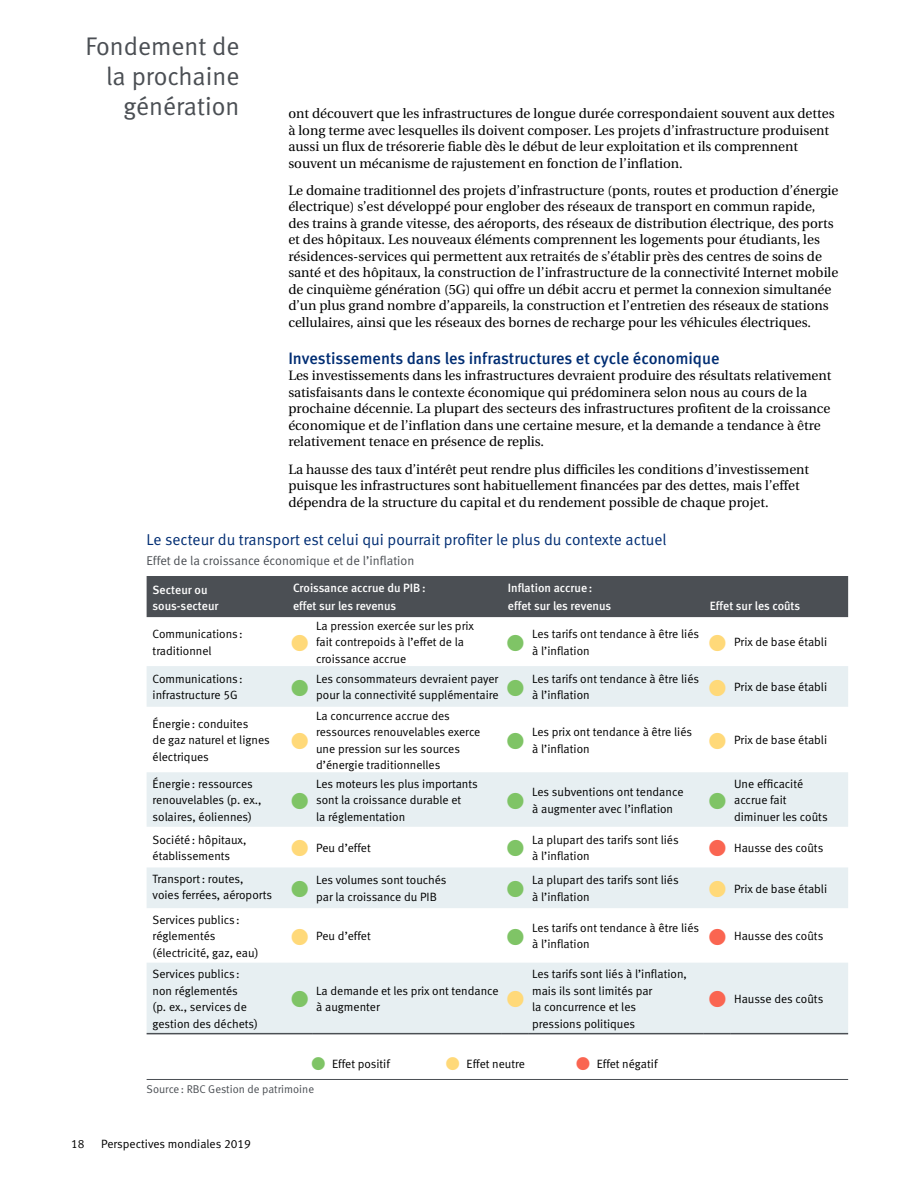
<style>
.page{position:relative;width:918px;height:1188px;background:#fff}
.page>*{position:absolute;margin:0;border:0;box-sizing:border-box;transform-origin:0 0}
.t1{font:45px "Symbol";color:#ffd979}
.t2{font:45px "Symbol";color:#7fc466}
.t3{font:25.5px/30px "Meta Normal LF";color:#4b4f54;text-align:right}
.t4{font:16.5px "Meta Medium LF";color:#002d73}
.t5{font:15.75px "Meta Normal LF";color:#002d73}
.t6{font:13.5px/16.5px "Utopia";color:#000}
.t7{font:12.75px "Meta Normal LF";color:#4b4f54}
.t8{font:12px/16.5px "Meta Normal LF";color:#000}
.t9{font:12px/18px "Meta Medium LF";color:#fff}
.t10{font:11.25px "Meta Normal LF";color:#4b4f54}
.s1{color:#7fc466}
.s2{color:#ffd979}
.s3{color:#fa6551}
</style>
<div class="page">
<hr style="left:147px;top:1079px;width:701px;height:1px;background:#4b4f54">
<div style="left:147px;top:576px;width:701px;height:41px;background:#4b4f54"></div>
<svg style="left:147px;top:666px;width:701px;height:367px;fill:#e7eff2"></svg>
<hr style="left:147px;top:1033px;width:140px;height:1px;background:#4b4f54">
<svg style="left:287px;top:1033px;width:26px;height:1px"></svg>
<hr style="left:313px;top:1033px;width:189px;height:1px;background:#4b4f54">
<svg style="left:502px;top:1033px;width:27px;height:1px"></svg>
<hr style="left:529px;top:1033px;width:175px;height:1px;background:#4b4f54">
<svg style="left:704px;top:1033px;width:27px;height:1px"></svg>
<hr style="left:731px;top:1033px;width:117px;height:1px;background:#4b4f54">
<h2 class="t3" style="left:85px;top:31px;width:155px">Fondement de la prochaine génération</h2>
<p class="t6" style="left:288px;top:106px;width:548px">ont découvert que les infrastructures de longue durée correspondaient souvent aux dettes à long terme avec lesquelles ils doivent composer. Les projets d’infrastructure produisent aussi un flux de trésorerie fiable dès le début de leur exploitation et ils comprennent souvent un mécanisme de rajustement en fonction de l’inflation.</p>
<p class="t6" style="left:288px;top:182px;width:552px">Le domaine traditionnel des projets d’infrastructure (ponts, routes et production d’énergie électrique) s’est développé pour englober des réseaux de transport en commun rapide, des trains à grande vitesse, des aéroports, des réseaux de distribution électrique, des ports et des hôpitaux. Les nouveaux éléments comprennent les logements pour étudiants, les résidences-services qui permettent aux retraités de s’établir près des centres de soins de santé et des hôpitaux, la construction de l’infrastructure de la connectivité Internet mobile de cinquième génération (5G) qui offre un débit accru et permet la connexion simultanée d’un plus grand nombre d’appareils, la construction et l’entretien des réseaux de stations cellulaires, ainsi que les réseaux des bornes de recharge pour les véhicules électriques.</p>
<p class="t4" style="left:288px;top:349px;width:433px">Investissements dans les infrastructures et cycle économique</p>
<p class="t6" style="left:288px;top:368px;width:545px">Les investissements dans les infrastructures devraient produire des résultats relativement satisfaisants dans le contexte économique qui prédominera selon nous au cours de la prochaine décennie. La plupart des secteurs des infrastructures profitent de la croissance économique et de l’inflation dans une certaine mesure, et la demande a tendance à être relativement tenace en présence de replis.</p>
<p class="t6" style="left:288px;top:461px;width:522px">La hausse des taux d’intérêt peut rendre plus difficiles les conditions d’investissement puisque les infrastructures sont habituellement financées par des dettes, mais l’effet dépendra de la structure du capital et du rendement possible de chaque projet.</p>
<p class="t5" style="left:146px;top:530px;width:522px">Le secteur du transport est celui qui pourrait profiter le plus du contexte actuel</p>
<p class="t7" style="left:146px;top:553px;width:270px">Effet de la croissance économique et de l’inflation</p>
<p class="t9" style="left:153px;top:582px;width:68px;line-height:16.5px">Secteur ou sous‑secteur</p>
<p class="t9" style="left:293px;top:579px;width:134px">Croissance accrue du PIB: effet sur les revenus</p>
<p class="t9" style="left:508px;top:579px;width:105px">Inflation accrue: effet sur les revenus</p>
<p class="t9" style="left:710px;top:597px;width:92px">Effet sur les coûts</p>
<p class="t8" style="left:153px;top:626px;width:92px">Communications: traditionnel</p>
<h1 class="t1" style="left:290px;top:610px;width:22px">•</h1>
<p class="t8" style="left:316px;top:617px;width:159px">La pression exercée sur les prix fait contrepoids à l’effet de la croissance accrue</p>
<p class="t8" style="left:532px;top:626px;width:168px;text-indent:-27px"><span class="s1">•</span> Les tarifs ont tendance à être liés à l’inflation</p>
<p class="t8" style="left:707px;top:634px;width:122px"><span class="s2">•</span> Prix de base établi</p>
<p class="t8" style="left:153px;top:670px;width:92px">Communications: infrastructure 5G</p>
<p class="t8" style="left:290px;top:670px;width:211px;text-align:right"><span class="s1">•</span> Les consommateurs devraient payer pour la connectivité supplémentaire</p>
<p class="t8" style="left:532px;top:670px;width:168px;text-indent:-27px"><span class="s1">•</span> Les tarifs ont tendance à être liés à l’inflation</p>
<p class="t8" style="left:707px;top:679px;width:122px"><span class="s2">•</span> Prix de base établi</p>
<p class="t8" style="left:153px;top:715px;width:119px">Énergie: conduites<br>de gaz naturel et lignes électriques</p>
<p class="t8" style="left:316px;top:707px;width:166px">La concurrence accrue des ressources renouvelables exerce une pression sur les sources d’énergie traditionnelles</p>
<p class="t8" style="left:532px;top:723px;width:161px;text-indent:-27px"><span class="s1">•</span> Les prix ont tendance à être liés à l’inflation</p>
<p class="t8" style="left:707px;top:732px;width:122px"><span class="s2">•</span> Prix de base établi</p>
<h1 class="t1" style="left:290px;top:708px;width:22px">•</h1>
<p class="t8" style="left:153px;top:775px;width:110px">Énergie: ressources renouvelables (p. ex., solaires, éoliennes)</p>
<h1 class="t2" style="left:290px;top:768px;width:22px">•</h1>
<p class="t8" style="left:316px;top:775px;width:163px">Les moteurs les plus importants sont la croissance durable et<br>la réglementation</p>
<p class="t8" style="left:532px;top:783px;width:153px;text-indent:-27px"><span class="s1">•</span> Les subventions ont tendance à augmenter avec l’inflation</p>
<h1 class="t2" style="left:707px;top:768px;width:22px">•</h1>
<p class="t8" style="left:734px;top:775px;width:95px">Une efficacité accrue fait diminuer les coûts</p>
<p class="t8" style="left:153px;top:831px;width:95px">Société: hôpitaux, établissements</p>
<p class="t8" style="left:290px;top:839px;width:83px"><span class="s2">•</span> Peu d’effet</p>
<p class="t8" style="left:532px;top:831px;width:148px;text-indent:-27px"><span class="s1">•</span> La plupart des tarifs sont liés à l’inflation</p>
<p class="t8" style="left:707px;top:839px;width:118px"><span class="s3">•</span> Hausse des coûts</p>
<p class="t8" style="left:153px;top:870px;width:121px">Transport: routes, voies ferrées, aéroports</p>
<p class="t8" style="left:316px;top:872px;width:132px;text-indent:-27px"><span class="s1">•</span> Les volumes sont touchés par la croissance du PIB</p>
<p class="t8" style="left:532px;top:872px;width:148px;text-indent:-27px"><span class="s1">•</span> La plupart des tarifs sont liés à l’inflation</p>
<p class="t8" style="left:707px;top:880px;width:122px"><span class="s2">•</span> Prix de base établi</p>
<p class="t8" style="left:153px;top:911px;width:107px">Services publics: réglementés (électricité, gaz, eau)</p>
<p class="t8" style="left:290px;top:928px;width:83px"><span class="s2">•</span> Peu d’effet</p>
<p class="t8" style="left:532px;top:919px;width:168px;text-indent:-27px"><span class="s1">•</span> Les tarifs ont tendance à être liés à l’inflation</p>
<p class="t8" style="left:707px;top:928px;width:118px"><span class="s3">•</span> Hausse des coûts</p>
<p class="t8" style="left:153px;top:966px;width:107px">Services publics: non réglementés<br>(p. ex., services de gestion des déchets)</p>
<p class="t8" style="left:316px;top:982px;width:184px;text-indent:-27px"><span class="s1">•</span> La demande et les prix ont tendance à augmenter</p>
<h1 class="t1" style="left:505px;top:967px;width:22px">•</h1>
<p class="t8" style="left:532px;top:966px;width:156px">Les tarifs sont liés à l’inflation, mais ils sont limités par<br>la concurrence et les pressions politiques</p>
<p class="t8" style="left:310px;top:1055px;width:81px"><span class="s1">•</span> Effet positif</p>
<p class="t8" style="left:445px;top:1055px;width:82px"><span class="s2">•</span> Effet neutre</p>
<p class="t8" style="left:575px;top:1055px;width:84px"><span class="s3">•</span> Effet négatif</p>
<p class="t10" style="left:147px;top:1083px;width:169px">Source: RBC Gestion de patrimoine</p>
<p class="t8" style="left:71px;top:1135px;width:15px">18</p>
<p class="t8" style="left:101px;top:1135px;width:151px">Perspectives mondiales 2019</p>
<p class="t8" style="left:707px;top:990px;width:118px"><span class="s3">•</span> Hausse des coûts</p>
</div>
